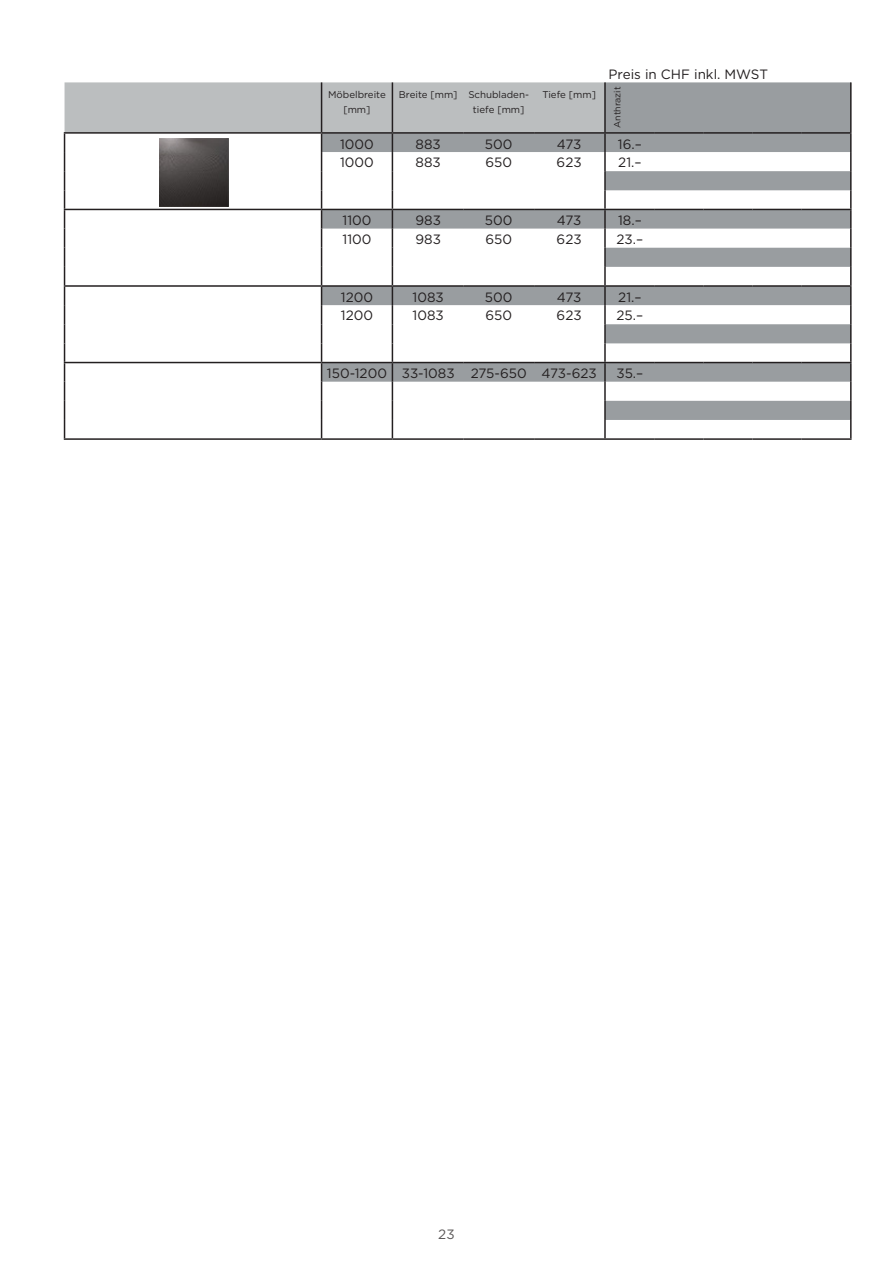
<style>
.page{position:relative;width:893px;height:1263px;background:#fff}
.page>*{position:absolute;margin:0;border:0;box-sizing:border-box;transform-origin:0 0}
.tfz{font:13.5px "Gotham";color:#231f20}
.t1{font:13.5px "Gotham";color:#5a5757}
.htb{font:9.75px/15px "Gotham";color:#231f20;text-align:center}
.beschriftung{font:9px "Gotham";letter-spacing:-.005em;color:#231f20}
</style>
<div class="page">
<svg style="left:606px;top:82px;width:244px;height:338px;fill:#999da0"></svg>
<hr style="left:64px;top:438px;width:258px;height:2px;background:#231f20">
<svg style="left:64px;top:82px;width:542px;height:356px"></svg>
<hr style="left:850px;top:82px;width:2px;height:50px;background:#231f20">
<svg style="left:850px;top:134px;width:2px;height:304px"></svg>
<hr style="left:322px;top:438px;width:70px;height:2px;background:#231f20">
<hr style="left:392px;top:438px;width:71px;height:2px;background:#231f20">
<hr style="left:463px;top:438px;width:71px;height:2px;background:#231f20">
<hr style="left:534px;top:438px;width:71px;height:2px;background:#231f20">
<hr style="left:605px;top:438px;width:49px;height:2px;background:#231f20">
<hr style="left:654px;top:438px;width:49px;height:2px;background:#231f20">
<hr style="left:703px;top:438px;width:49px;height:2px;background:#231f20">
<hr style="left:752px;top:438px;width:50px;height:2px;background:#231f20">
<hr style="left:802px;top:438px;width:50px;height:2px;background:#231f20">
<hr style="left:64px;top:132px;width:258px;height:2px;background:#231f20">
<hr style="left:322px;top:132px;width:70px;height:2px;background:#231f20">
<hr style="left:392px;top:132px;width:71px;height:2px;background:#231f20">
<hr style="left:463px;top:132px;width:71px;height:2px;background:#231f20">
<hr style="left:534px;top:132px;width:71px;height:2px;background:#231f20">
<hr style="left:605px;top:132px;width:49px;height:2px;background:#231f20">
<hr style="left:654px;top:132px;width:49px;height:2px;background:#231f20">
<hr style="left:703px;top:132px;width:49px;height:2px;background:#231f20">
<hr style="left:752px;top:132px;width:50px;height:2px;background:#231f20">
<hr style="left:802px;top:132px;width:50px;height:2px;background:#231f20">
<hr style="left:64px;top:209px;width:258px;height:1px;background:#231f20">
<hr style="left:322px;top:209px;width:70px;height:1px;background:#231f20">
<hr style="left:392px;top:209px;width:71px;height:1px;background:#231f20">
<hr style="left:463px;top:209px;width:71px;height:1px;background:#231f20">
<hr style="left:534px;top:209px;width:71px;height:1px;background:#231f20">
<hr style="left:605px;top:209px;width:49px;height:1px;background:#231f20">
<hr style="left:654px;top:209px;width:49px;height:1px;background:#231f20">
<hr style="left:703px;top:209px;width:49px;height:1px;background:#231f20">
<hr style="left:752px;top:209px;width:50px;height:1px;background:#231f20">
<hr style="left:802px;top:209px;width:50px;height:1px;background:#231f20">
<hr style="left:64px;top:285px;width:258px;height:2px;background:#231f20">
<hr style="left:322px;top:285px;width:70px;height:2px;background:#231f20">
<hr style="left:392px;top:285px;width:71px;height:2px;background:#231f20">
<hr style="left:463px;top:285px;width:71px;height:2px;background:#231f20">
<hr style="left:534px;top:285px;width:71px;height:2px;background:#231f20">
<hr style="left:605px;top:285px;width:49px;height:2px;background:#231f20">
<hr style="left:654px;top:285px;width:49px;height:2px;background:#231f20">
<hr style="left:703px;top:285px;width:49px;height:2px;background:#231f20">
<hr style="left:752px;top:285px;width:50px;height:2px;background:#231f20">
<hr style="left:802px;top:285px;width:50px;height:2px;background:#231f20">
<hr style="left:64px;top:362px;width:258px;height:1px;background:#231f20">
<hr style="left:322px;top:362px;width:70px;height:1px;background:#231f20">
<hr style="left:392px;top:362px;width:71px;height:1px;background:#231f20">
<hr style="left:463px;top:362px;width:71px;height:1px;background:#231f20">
<hr style="left:534px;top:362px;width:71px;height:1px;background:#231f20">
<hr style="left:605px;top:362px;width:49px;height:1px;background:#231f20">
<hr style="left:654px;top:362px;width:49px;height:1px;background:#231f20">
<hr style="left:703px;top:362px;width:49px;height:1px;background:#231f20">
<hr style="left:752px;top:362px;width:50px;height:1px;background:#231f20">
<hr style="left:802px;top:362px;width:50px;height:1px;background:#231f20">
<img style="left:160px;top:138px;width:68px;height:69px">
<p class="tfz" style="left:608px;top:65px;width:161px">Preis in CHF inkl. MWST</p>
<p class="htb" style="left:328px;top:87px;width:59px">Möbelbreite [mm]</p>
<p class="htb" style="left:399px;top:87px;width:60px">Breite [mm]</p>
<p class="htb" style="left:468px;top:87px;width:62px">Schubladen&shy;tiefe [mm]</p>
<p class="htb" style="left:542px;top:87px;width:55px">Tiefe [mm]</p>
<p class="beschriftung" style="left:611px;top:128px;width:43px;rotate:-90deg">Anthrazit</p>
<p class="tfz" style="left:340px;top:135px;width:35px">1000</p>
<p class="tfz" style="left:416px;top:135px;width:27px">883</p>
<p class="tfz" style="left:485px;top:135px;width:29px">500</p>
<p class="tfz" style="left:557px;top:135px;width:26px">473</p>
<p class="tfz" style="left:618px;top:135px;width:25px">16.–</p>
<p class="tfz" style="left:340px;top:154px;width:35px">1000</p>
<p class="tfz" style="left:416px;top:154px;width:27px">883</p>
<p class="tfz" style="left:485px;top:154px;width:28px">650</p>
<p class="tfz" style="left:557px;top:154px;width:27px">623</p>
<p class="tfz" style="left:618px;top:154px;width:25px">21.–</p>
<p class="tfz" style="left:342px;top:212px;width:30px">1100</p>
<p class="tfz" style="left:415px;top:212px;width:27px">983</p>
<p class="tfz" style="left:485px;top:212px;width:29px">500</p>
<p class="tfz" style="left:557px;top:212px;width:26px">473</p>
<p class="tfz" style="left:618px;top:212px;width:25px">18.–</p>
<p class="tfz" style="left:342px;top:230px;width:30px">1100</p>
<p class="tfz" style="left:415px;top:230px;width:27px">983</p>
<p class="tfz" style="left:485px;top:230px;width:28px">650</p>
<p class="tfz" style="left:557px;top:230px;width:27px">623</p>
<p class="tfz" style="left:617px;top:230px;width:28px">23.–</p>
<p class="tfz" style="left:341px;top:288px;width:34px">1200</p>
<p class="tfz" style="left:413px;top:288px;width:33px">1083</p>
<p class="tfz" style="left:485px;top:288px;width:29px">500</p>
<p class="tfz" style="left:557px;top:288px;width:26px">473</p>
<p class="tfz" style="left:618px;top:288px;width:25px">21.–</p>
<p class="tfz" style="left:341px;top:307px;width:34px">1200</p>
<p class="tfz" style="left:413px;top:307px;width:33px">1083</p>
<p class="tfz" style="left:485px;top:307px;width:28px">650</p>
<p class="tfz" style="left:557px;top:307px;width:27px">623</p>
<p class="tfz" style="left:617px;top:307px;width:28px">25.–</p>
<p class="tfz" style="left:327px;top:365px;width:62px">150-1200</p>
<p class="tfz" style="left:402px;top:365px;width:54px">33-1083</p>
<p class="tfz" style="left:471px;top:365px;width:58px">275-650</p>
<p class="tfz" style="left:542px;top:365px;width:57px">473-623</p>
<p class="tfz" style="left:616px;top:365px;width:28px">35.–</p>
<p class="t1" style="left:438px;top:1225px;width:18px">23</p>
</div>
